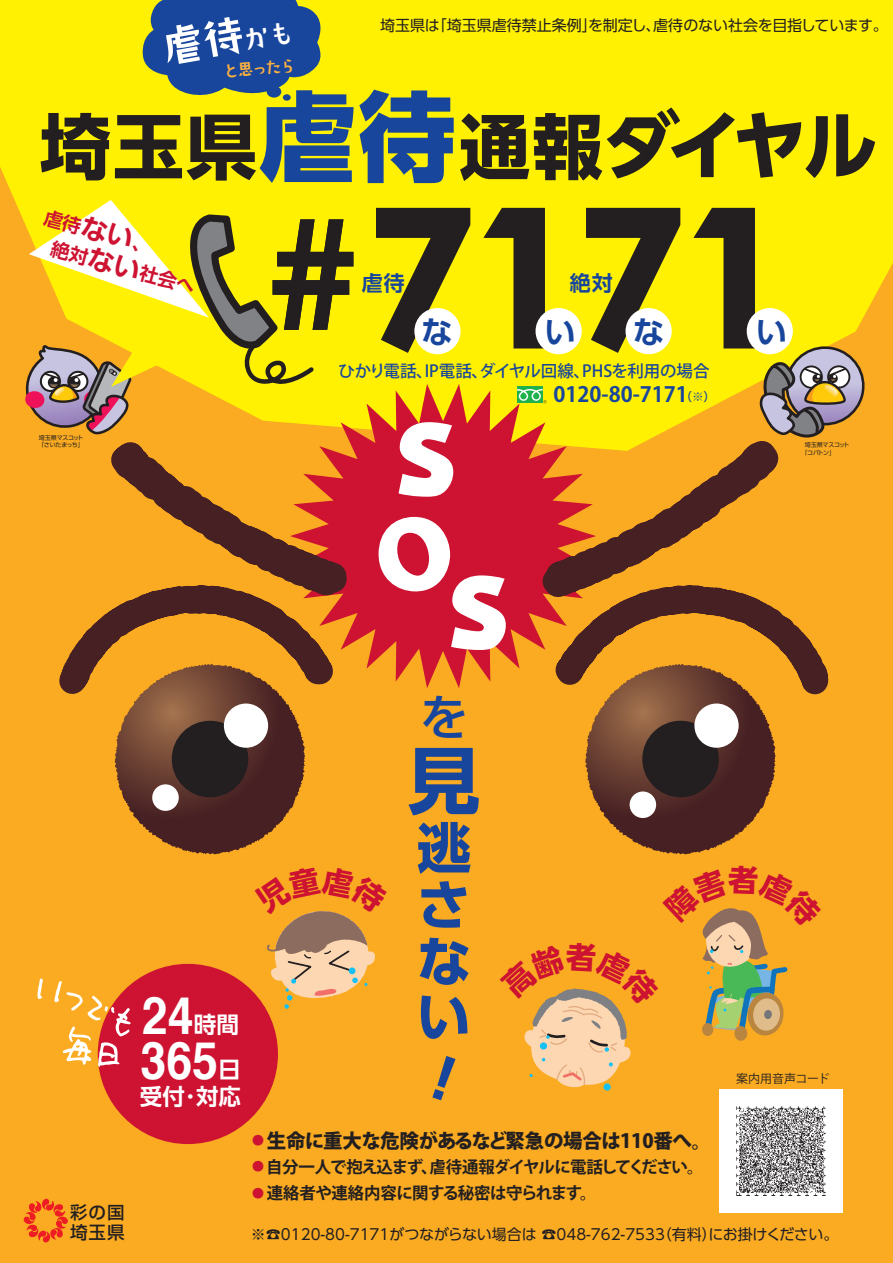
<style>
.page{position:relative;width:893px;height:1263px;background:#faab22}
.page>*{position:absolute;margin:0;border:0;box-sizing:border-box;transform-origin:0 0}
.t1{font:700 73.2px "UD Shin Go Pro";color:#18469d}
.t2{font:700 71.25px "UD Shin Go Pro";color:#231f20}
.t3{font:700 54.45px/56.4px "UD Shin Go Pro";color:#18469d;text-align:justify}
.t4{font:700 51.75px "Helvetica";color:#fff;scale:.9 1}
.t5{font:500 48.75px "UD Shin Go Pro";color:#18469d}
.t6{font:44.55px "DS showwa 70";color:#fff}
.t7{font:700 31.5px "UD Shin Go Pro De";color:#18469d}
.t8{font:700 22.65px "UD Shin Go Pro De";color:#fff}
.t9{font:700 22.5px "UD Shin Go Pro De";color:#fff}
.t10{font:700 21px "Koz Go Pro";color:#18469d}
.t11{font:700 21px "UD Shin Go Pro De";color:#18469d}
.t12{font:800 19.5px "Koz Go Pro";letter-spacing:-.02em;color:#231f20}
.t13{font:700 18.9px/28.5px "UD Shin Go Pro De";color:#cd1331}
.t14{font:500 17.55px/20.2px "Shin Go Pro";letter-spacing:.05em;color:#231f20}
.t15{font:16.8px "DS showwa 70";color:#fbb03f}
.t16{font:700 16.5px "Koz Go Pro";letter-spacing:-.07em;color:#231f20}
.t17{font:500 16.5px "Koz Go Pro";letter-spacing:-.01em;color:#18469d}
.t18{font:700 16.5px "Koz Go Pro";letter-spacing:-.04em;color:#231f20}
.t19{font:15px "UD Shin Go Pro";color:#231f20}
.t20{font:12px "Koz Go Pro";color:#231f20}
.t21{font:6px/7.5px "UD Shin Go Pro";letter-spacing:-.045em;color:#231f20}
.s1{font-size:27px}
.s2{font-weight:800;font-size:97.5px;color:#18469d}
.s3{font-size:75px}
.s4{font-weight:800;font-size:11.7px}
.s5{font-weight:500;font-size:17.85px;color:#cd1331}
</style>
<div class="page">
<div style="left:0;top:0;width:893px;height:384px;background:#fff101"></div>
<svg style="left:141px;top:0;width:184px;height:98px;background:#45677e"></svg>
<div style="left:267px;top:86px;width:14px;height:12px;background:#18469d;border-radius:50%"></div>
<div style="left:283px;top:94px;width:8px;height:7px;background:#18469d;border-radius:50%"></div>
<svg style="left:376px;top:384px;width:129px;height:304px;fill:#cd1331"></svg>
<svg style="left:373px;top:203px;width:175px;height:154px;background:#9d930f"></svg>
<div style="left:414px;top:308px;width:47px;height:46px;background:#fff;border-radius:50%"></div>
<div style="left:536px;top:308px;width:46px;height:46px;background:#fff;border-radius:50%"></div>
<svg style="left:24px;top:200px;width:329px;height:167px;background:#d8c833"></svg>
<svg style="left:583px;top:203px;width:284px;height:222px;background:#c7bb22"></svg>
<svg style="left:379px;top:517px;width:126px;height:133px;background:#de677a"></svg>
<svg style="left:399px;top:422px;width:54px;height:75px;background:#efb4be"></svg>
<svg style="left:0;top:367px;width:376px;height:302px"></svg>
<svg style="left:35px;top:548px;width:329px;height:146px"></svg>
<svg style="left:505px;top:367px;width:329px;height:379px"></svg>
<svg style="left:521px;top:543px;width:313px;height:170px"></svg>
<svg style="left:115px;top:664px;width:189px;height:190px"></svg>
<div style="left:172px;top:721px;width:76px;height:76px;background:#231f20;border-radius:50%"></div>
<div style="left:224px;top:703px;width:44px;height:45px;background:#fff;border-radius:50%"></div>
<div style="left:152px;top:784px;width:27px;height:27px;background:#fff;border-radius:50%"></div>
<svg style="left:585px;top:664px;width:189px;height:190px"></svg>
<div style="left:642px;top:721px;width:77px;height:76px;background:#231f20;border-radius:50%"></div>
<div style="left:694px;top:703px;width:45px;height:45px;background:#fff;border-radius:50%"></div>
<div style="left:630px;top:791px;width:26px;height:27px;background:#fff;border-radius:50%"></div>
<svg style="left:603px;top:1083px;width:8px;height:8px"></svg>
<svg style="left:23px;top:1198px;width:45px;height:45px"></svg>
<div style="left:719px;top:1089px;width:123px;height:124px;background:#fff"></div>
<img style="left:736px;top:1106px;width:89px;height:90px">
<div style="left:98px;top:964px;width:180px;height:180px;background:#cd1331;border-radius:50%"></div>
<svg style="left:37px;top:978px;width:6px;height:21px"></svg>
<svg style="left:54px;top:981px;width:77px;height:86px"></svg>
<svg style="left:253px;top:911px;width:122px;height:98px"></svg>
<svg style="left:524px;top:908px;width:264px;height:180px"></svg>
<h3 class="t6" style="left:157px;top:26px;width:136px;rotate:-10deg">虐待<span class="s1">かも</span></h3>
<p class="t15" style="left:222px;top:63px;width:76px;rotate:-5deg">と思ったら</p>
<p class="t19" style="left:380px;top:13px;width:509px">埼玉県は「埼玉県虐待禁止条例」を制定し、虐待のない社会を目指しています。</p>
<h2 class="t2" style="left:40px;top:89px;width:839px">埼玉県<span class="s2">虐待</span>通報<span class="s3">ダイヤル</span></h2>
<p class="t13" style="left:63px;top:207px;width:150px;text-indent:-15px;rotate:15deg">虐待<span class="s1">ない</span>、<br>絶対<span class="s1">ない</span>社会へ</p>
<p class="t21" style="left:38px;top:433px;width:47px">埼玉県マスコット「さいたまっち」</p>
<h3 class="t11" style="left:362px;top:266px;width:45px">虐待</h3>
<h3 class="t11" style="left:570px;top:266px;width:45px">絶対</h3>
<h3 class="t7" style="left:421px;top:306px;width:156px">な　　 い</h3>
<h3 class="t7" style="left:633px;top:306px;width:156px">な　　 い</h3>
<p class="t17" style="left:338px;top:360px;width:373px">ひかり電話、IP電話、ダイヤル回線、PHSを利用の場合</p>
<h3 class="t10" style="left:553px;top:381px;width:163px">0120-80-7171<span class="s4">（※）</span></h3>
<p class="t21" style="left:801px;top:441px;width:49px;text-indent:3px">埼玉県マスコット「コバトン」</p>
<p class="t14" style="left:70px;top:1200px;width:56px">彩の国埼玉県</p>
<h3 class="t4" style="left:142px;top:974px;width:59px">24</h3>
<h3 class="t8" style="left:194px;top:1006px;width:47px">時間</h3>
<h3 class="t4" style="left:140px;top:1019px;width:88px">365</h3>
<h3 class="t8" style="left:218px;top:1051px;width:24px">日</h3>
<h3 class="t9" style="left:140px;top:1078px;width:103px">受付･対応</h3>
<h3 class="t5" style="left:419px;top:678px;width:47px">を</h3>
<h1 class="t1" style="left:407px;top:721px;width:73px">見</h1>
<h3 class="t3" style="left:417px;top:818px;width:55px">逃さない</h3>
<h3 class="t12" style="left:249px;top:1128px;width:464px"><span class="s5">●</span>生命に重大な危険があるなど緊急の場合は110番へ。</h3>
<p class="t16" style="left:249px;top:1156px;width:456px"><span class="s5">●</span>自分一人で抱え込まず、虐待通報ダイヤルに電話してください。</p>
<p class="t18" style="left:249px;top:1182px;width:349px"><span class="s5">●</span>連絡者や連絡内容に関する秘密は守られます。</p>
<p class="t20" style="left:736px;top:1070px;width:95px">案内用音声コード</p>
<p class="t19" style="left:251px;top:1222px;width:589px">※☎0120-80-7171がつながらない場合は ☎048-762-7533（有料）にお掛けください。</p>
</div>
